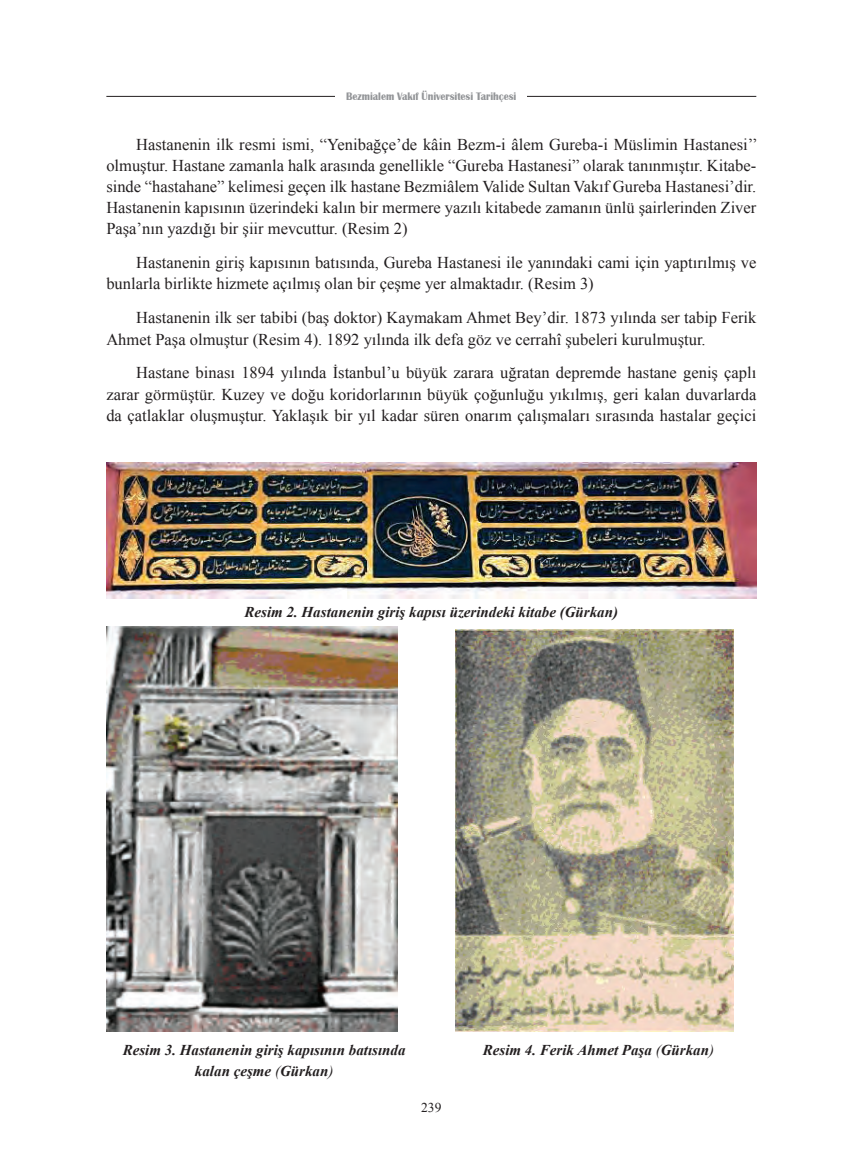
<style>
.page{position:relative;width:851px;height:1170px;background:#fff}
.page>*{position:absolute;margin:0;border:0;box-sizing:border-box;transform-origin:0 0}
.t1{font:16.5px/21.1px "Times New Roman";color:#231f20;text-align:justify}
.t2{font:italic 700 15px/21px "Times New Roman";color:#231f20;text-align:center}
.t3{font:13.5px "Times New Roman";color:#231f20}
.t4{font:700 11.1px "Britannic T";color:#939598;scale:.9 1}
.s1{font-weight:400}
</style>
<div class="page">
<hr style="left:106px;top:96px;width:650px;height:1px;background:#231f20">
<div style="left:335px;top:91px;width:192px;height:10px;background:#fff"></div>
<img style="left:106px;top:626px;width:291px;height:405px">
<img style="left:455px;top:629px;width:278px;height:402px">
<img style="left:106px;top:462px;width:650px;height:136px">
<p class="t4" style="left:346px;top:89px;width:191px">Bezmialem Vakıf Üniversitesi Tarihçesi</p>
<p class="t1" style="left:106px;top:133px;width:652px;text-indent:30px">Hastanenin ilk resmi ismi, “Yenibağçe’de kâin Bezm-i âlem Gureba-i Müslimin Hastanesi’’ olmuştur. Hastane zamanla halk arasında genellikle “Gureba Hastanesi” olarak tanınmıştır. Kitabe&shy;sinde “hastahane” kelimesi geçen ilk hastane Bezmiâlem Valide Sultan Vakıf Gureba Hastanesi’dir.<br>Hastanenin kapısının üzerindeki kalın bir mermere yazılı kitabede zamanın ünlü şairlerinden Ziver Paşa’nın yazdığı bir şiir mevcuttur. (Resim 2)</p>
<p class="t1" style="left:106px;top:252px;width:651px;text-indent:30px">Hastanenin giriş kapısının batısında, Gureba Hastanesi ile yanındaki cami için yaptırılmış ve bunlarla birlikte hizmete açılmış olan bir çeşme yer almaktadır. (Resim 3)</p>
<p class="t1" style="left:106px;top:307px;width:651px;text-indent:30px">Hastanenin ilk ser tabibi (baş doktor) Kaymakam Ahmet Bey’dir. 1873 yılında ser tabip Ferik<br>Ahmet Paşa olmuştur (Resim 4). 1892 yılında ilk defa göz ve cerrahî şubeleri kurulmuştur.</p>
<p class="t1" style="left:106px;top:362px;width:651px;text-indent:30px">Hastane binası 1894 yılında İstanbul’u büyük zarara uğratan depremde hastane geniş çaplı zarar görmüştür. Kuzey ve doğu koridorlarının büyük çoğunluğu yıkılmış, geri kalan duvarlarda da çatlaklar oluşmuştur. Yaklaşık bir yıl kadar süren onarım çalışmaları sırasında hastalar geçici</p>
<p class="t2" style="left:244px;top:601px;width:375px">Resim 2. Hastanenin giriş kapısı üzerindeki kitabe (Gürkan)</p>
<p class="t2" style="left:123px;top:1039px;width:284px">Resim 3. Hastanenin giriş kapısının batısında kalan çeşme <span class="s1">(</span>Gürkan<span class="s1">)</span></p>
<p class="t2" style="left:483px;top:1039px;width:233px">Resim 4. Ferik Ahmet Paşa <span class="s1">(</span>Gürkan<span class="s1">)</span></p>
<p class="t3" style="left:421px;top:1100px;width:22px">239</p>
</div>
